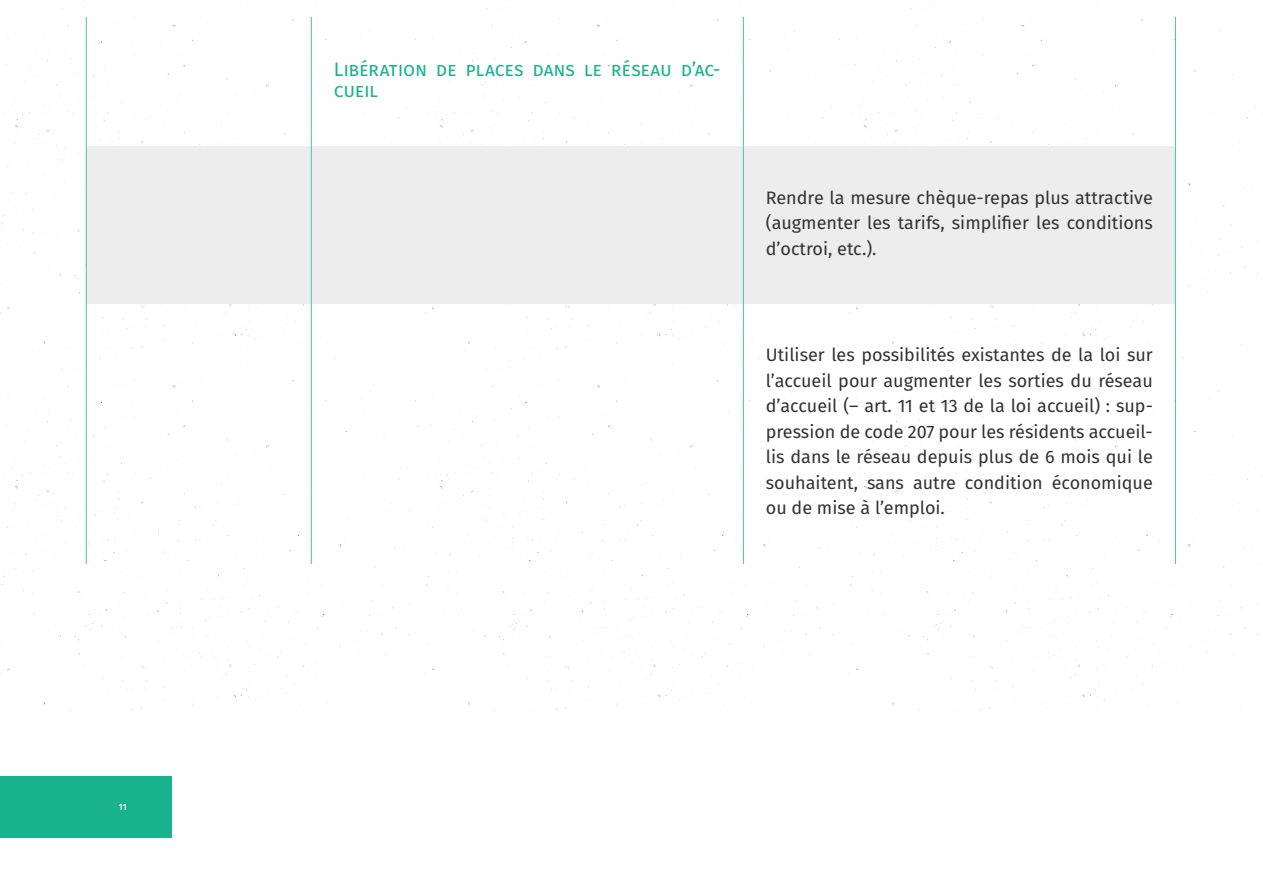
<style>
.page{position:relative;width:1263px;height:893px;background:#fff}
.page>*{position:absolute;margin:0;border:0;box-sizing:border-box;transform-origin:0 0}
.t1{font:19.5px/21px "Fira Sans";letter-spacing:-.01em;color:#17b38c}
.t2{font:18px/25.5px "Fira Sans";color:#313232;text-align:justify}
.t3{font:500 9px "Fira Sans";color:#fff}
</style>
<div class="page">
<img style="left:0;top:0;width:419px;height:710px">
<img style="left:425px;top:0;width:417px;height:710px">
<img style="left:849px;top:0;width:414px;height:710px">
<div style="left:87px;top:146px;width:1088px;height:158px;background:#ecedec"></div>
<hr style="left:743px;top:17px;width:1px;height:129px;background:#4cbfa2">
<hr style="left:743px;top:146px;width:1px;height:158px;background:#4cbfa2">
<hr style="left:743px;top:304px;width:1px;height:260px;background:#4cbfa2">
<hr style="left:311px;top:17px;width:1px;height:129px;background:#4cbfa2">
<hr style="left:311px;top:146px;width:1px;height:158px;background:#4cbfa2">
<hr style="left:311px;top:304px;width:1px;height:260px;background:#4cbfa2">
<hr style="left:86px;top:17px;width:1px;height:129px;background:#4cbfa2">
<hr style="left:1175px;top:17px;width:1px;height:129px;background:#4cbfa2">
<hr style="left:86px;top:146px;width:1px;height:158px;background:#4cbfa2">
<hr style="left:1175px;top:146px;width:1px;height:158px;background:#4cbfa2">
<hr style="left:86px;top:304px;width:1px;height:260px;background:#4cbfa2">
<hr style="left:1175px;top:304px;width:1px;height:260px;background:#4cbfa2">
<div style="left:0;top:776px;width:172px;height:62px;background:#17b38c"></div>
<p class="t3" style="left:119px;top:800px;width:9px">11</p>
<p class="t1" style="left:334px;top:58px;width:388px">Libération de places dans le réseau d’ac&shy;cueil</p>
<p class="t2" style="left:766px;top:184px;width:389px">Rendre la mesure chèque-repas plus attractive (augmenter les tarifs, simplifier les conditions d’octroi, etc.).</p>
<p class="t2" style="left:766px;top:342px;width:389px">Utiliser les possibilités existantes de la loi sur l’accueil pour augmenter les sorties du réseau d’accueil (– art. 11 et 13 de la loi accueil) : sup&shy;pression de code 207 pour les résidents accueil&shy;lis dans le réseau depuis plus de 6 mois qui le souhaitent, sans autre condition économique ou de mise à l’emploi.</p>
</div>
